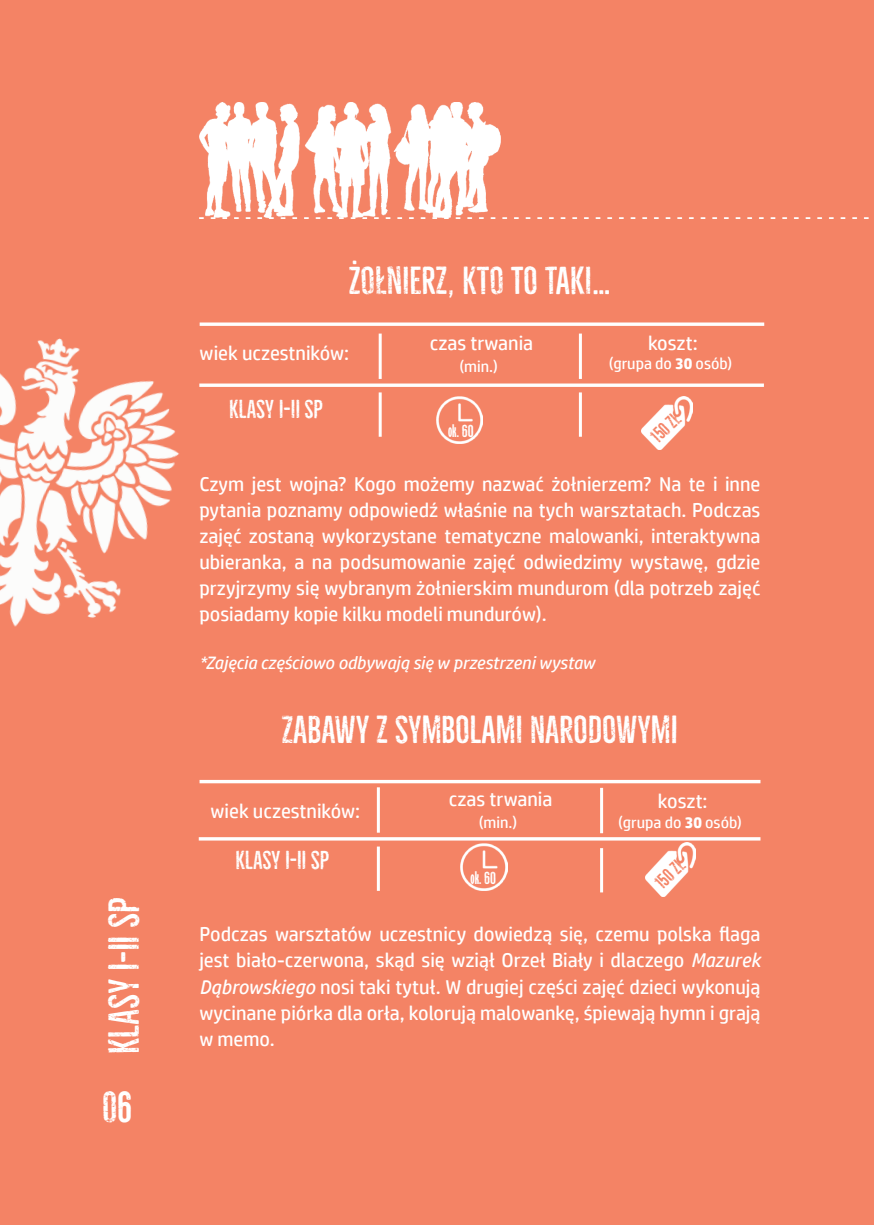
<style>
.page{position:relative;width:874px;height:1225px;background:#fff}
.page>*{position:absolute;margin:0;border:0;box-sizing:border-box;transform-origin:0 0}
.t1{font:40px "Bellfort Rough Demo";color:#fff}
.t2{font:36px "Bellfort Rough Demo";color:#fff}
.t3{font:24px "Bellfort Rough Demo";color:#fff}
.t4{font:20px/26px "HP Simplified";color:#fff;text-align:justify}
.t5{font:italic 18px "HP Simplified";color:#fff}
.t6{font:18px "Bellfort Rough Demo";color:#f48365}
.t7{font:16px "HP Simplified";color:#fff}
.t8{font:700 extra-condensed 16px "Gill Sans";color:#fff}
.s1{font-weight:700}
.s2{font-family:"Bellfort Rough Demo";font-weight:400;font-stretch:normal}
.s3{font-style:italic}
</style>
<div class="page">
<div style="left:0;top:0;width:873px;height:1225px;background:#f48365"></div>
<img style="left:200px;top:102px;width:669px;height:117px">
<hr style="left:578px;top:333px;width:3px;height:46px;background:#fff">
<hr style="left:578px;top:392px;width:3px;height:45px;background:#fff">
<img style="left:436px;top:396px;width:46px;height:47px">
<img style="left:641px;top:396px;width:50px;height:53px">
<svg style="left:199px;top:322px;width:564px;height:4px;background:#fcece7"></svg>
<svg style="left:210px;top:383px;width:553px;height:4px;background:#fdece7"></svg>
<hr style="left:378px;top:333px;width:3px;height:46px;background:#fff">
<hr style="left:378px;top:392px;width:3px;height:45px;background:#fff">
<hr style="left:599px;top:788px;width:3px;height:45px;background:#fff">
<hr style="left:376px;top:787px;width:3px;height:45px;background:#fff">
<hr style="left:199px;top:780px;width:561px;height:3px;background:#fff">
<img style="left:645px;top:843px;width:50px;height:53px">
<hr style="left:376px;top:846px;width:3px;height:45px;background:#fff">
<hr style="left:599px;top:848px;width:3px;height:44px;background:#fff">
<img style="left:461px;top:843px;width:46px;height:47px">
<hr style="left:199px;top:837px;width:561px;height:3px;background:#fff">
<img style="left:0;top:338px;width:210px;height:289px">
<img style="left:860px;top:102px;width:9px;height:18px">
<h1 class="t1" style="left:100px;top:1054px;width:158px;rotate:-90deg">KLASY I-II SP</h1>
<h1 class="t1" style="left:102px;top:1082px;width:31px">06</h1>
<h2 class="t2" style="left:348px;top:259px;width:264px">ŻOŁNIERZ, KTO TO TAKI…</h2>
<p class="t4" style="left:647px;top:330px;width:51px">koszt:</p>
<p class="t7" style="left:608px;top:354px;width:125px">(grupa do <span class="s1">30</span> osób)</p>
<p class="t4" style="left:429px;top:330px;width:105px">czas trwania</p>
<p class="t7" style="left:459px;top:357px;width:40px">(min.)</p>
<p class="t4" style="left:199px;top:340px;width:151px">wiek uczestników:</p>
<p class="t3" style="left:229px;top:394px;width:95px">KLASY I-II SP</p>
<p class="t6" style="left:645px;top:431px;width:35px;rotate:-44deg">150 ZŁ</p>
<p class="t4" style="left:199px;top:470px;width:562px">Czym jest wojna? Kogo możemy nazwać żołnierzem? Na te i inne pytania poznamy odpowiedź właśnie na tych warsztatach. Podczas zajęć zostaną wykorzystane tematyczne malowanki, interaktywna ubieranka, a na podsumowanie zajęć odwiedzimy wystawę, gdzie przyjrzymy się wybranym żołnierskim mundurom (dla potrzeb zajęć posiadamy kopie kilku modeli mundurów).</p>
<p class="t5" style="left:199px;top:652px;width:397px">*Zajęcia częściowo odbywają się w przestrzeni wystaw</p>
<p class="t8" style="left:448px;top:421px;width:27px">ok. <span class="s2">60</span></p>
<h2 class="t2" style="left:281px;top:708px;width:397px">ZABAWY Z SYMBOLAMI NARODOWYMI</h2>
<p class="t4" style="left:210px;top:798px;width:151px">wiek uczestników:</p>
<p class="t3" style="left:235px;top:845px;width:95px">KLASY I-II SP</p>
<p class="t4" style="left:448px;top:785px;width:105px">czas trwania</p>
<p class="t7" style="left:478px;top:813px;width:40px">(min.)</p>
<p class="t8" style="left:470px;top:868px;width:27px">ok. <span class="s2">60</span></p>
<p class="t4" style="left:657px;top:787px;width:51px">koszt:</p>
<p class="t7" style="left:618px;top:813px;width:125px">(grupa do <span class="s1">30</span> osób)</p>
<p class="t6" style="left:650px;top:877px;width:35px;rotate:-44deg">150 ZŁ</p>
<p class="t4" style="left:199px;top:921px;width:562px">Podczas warsztatów uczestnicy dowiedzą się, czemu polska flaga jest biało-czerwona, skąd się wziął Orzeł Biały i dlaczego <span class="s3">Mazurek Dąbrowskiego</span> nosi taki tytuł. W drugiej części zajęć dzieci wykonują wycinane piórka dla orła, kolorują malowankę, śpiewają hymn i grają w memo.</p>
</div>
